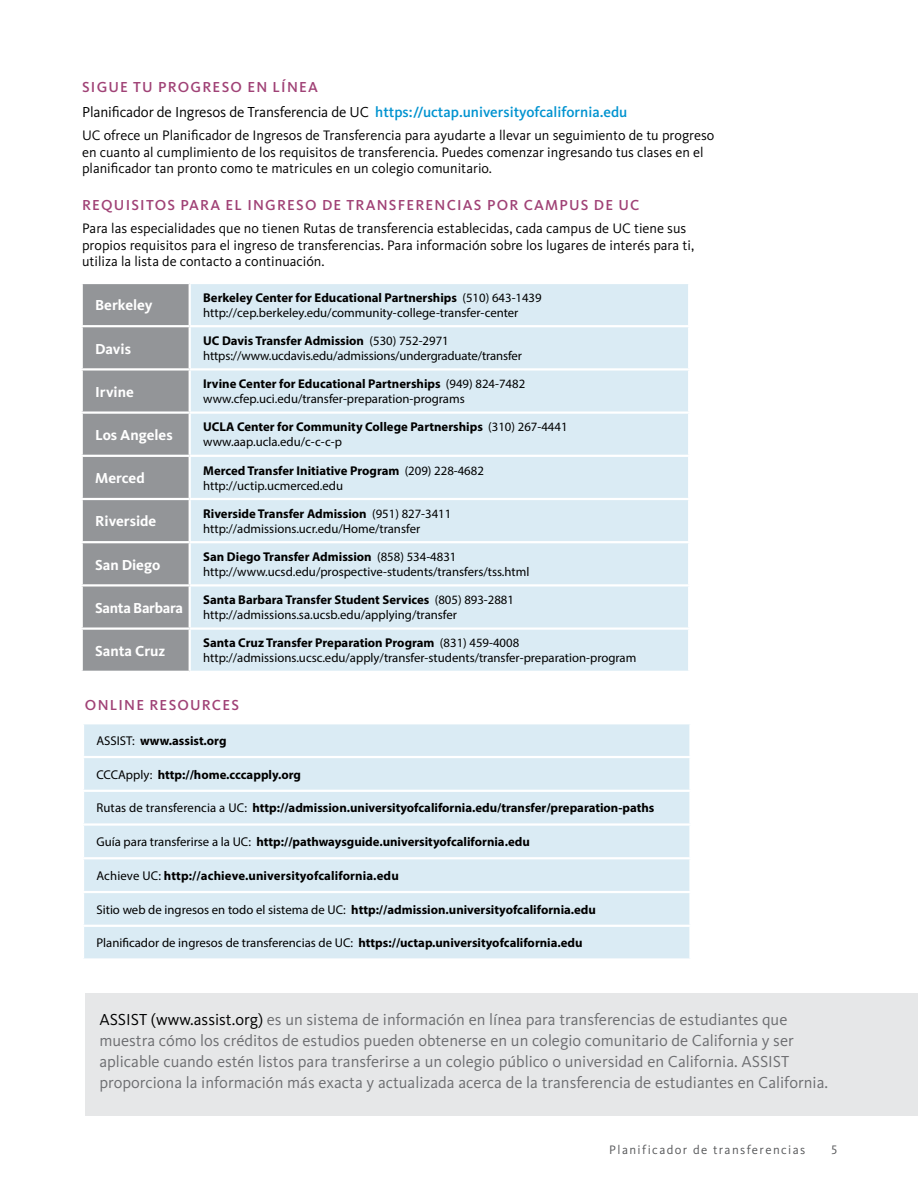
<style>
.page{position:relative;width:918px;height:1188px;background:#fff}
.page>*{position:absolute;margin:0;border:0;box-sizing:border-box;transform-origin:0 0}
.t1{font:16.5px/21px "Kievit OT";color:#6d6e71}
.t2{font:15px/24.5px "Kievit OT";letter-spacing:-.01em;color:#000}
.t3{font:500 15px "Kievit OT";letter-spacing:.08em;color:#a04276}
.t4{font:700 15px "Kievit OT";color:#fff}
.t5{font:700 15px "Kievit OT";letter-spacing:-.02em;color:#fff}
.t6{font:14.25px/16.5px "Kievit OT";color:#000}
.t7{font:12.75px/15px "Myriad Pro";color:#000}
.t8{font:700 12.75px/15px "Myriad Pro";color:#000}
.t9{font:12.75px "Kievit OT";letter-spacing:.11em;color:#58595b}
.s1{font-weight:500;color:#a04276}
.s2{font-weight:500;color:#0093d0}
.s3{font-weight:700}
.s4{font-weight:400}
.s5{color:#000}
</style>
<div class="page">
<div style="left:83px;top:284px;width:106px;height:387px;background:#939598"></div>
<div style="left:191px;top:284px;width:497px;height:387px;background:#daebf4"></div>
<hr style="left:81px;top:325px;width:109px;height:2px;background:#fff">
<hr style="left:190px;top:325px;width:500px;height:2px;background:#fff">
<hr style="left:81px;top:368px;width:109px;height:3px;background:#fff">
<hr style="left:190px;top:368px;width:500px;height:3px;background:#fff">
<hr style="left:81px;top:411px;width:109px;height:3px;background:#fff">
<hr style="left:190px;top:411px;width:500px;height:3px;background:#fff">
<hr style="left:81px;top:455px;width:109px;height:2px;background:#fff">
<hr style="left:190px;top:455px;width:500px;height:2px;background:#fff">
<hr style="left:81px;top:498px;width:109px;height:2px;background:#fff">
<hr style="left:190px;top:498px;width:500px;height:2px;background:#fff">
<hr style="left:81px;top:541px;width:109px;height:2px;background:#fff">
<hr style="left:190px;top:541px;width:500px;height:2px;background:#fff">
<hr style="left:81px;top:584px;width:109px;height:3px;background:#fff">
<hr style="left:190px;top:584px;width:500px;height:3px;background:#fff">
<hr style="left:81px;top:627px;width:109px;height:3px;background:#fff">
<hr style="left:190px;top:627px;width:500px;height:3px;background:#fff">
<div style="left:84px;top:724px;width:605px;height:234px;background:#daebf4"></div>
<hr style="left:82px;top:756px;width:610px;height:2px;background:#fff">
<hr style="left:82px;top:790px;width:610px;height:2px;background:#fff">
<hr style="left:82px;top:823px;width:610px;height:3px;background:#fff">
<hr style="left:82px;top:857px;width:610px;height:2px;background:#fff">
<hr style="left:82px;top:891px;width:610px;height:2px;background:#fff">
<hr style="left:82px;top:925px;width:610px;height:2px;background:#fff">
<div style="left:85px;top:994px;width:833px;height:122px;background:#e6e7e8"></div>
<p class="t2" style="left:82px;top:75px;width:547px"><span class="s1">SIGUE TU PROGRESO EN LÍNEA<br></span>Planificador de Ingresos de Transferencia de UC <span class="s2">https://uctap.universityofcalifornia.edu</span></p>
<p class="t6" style="left:82px;top:127px;width:634px">UC ofrece un Planificador de Ingresos de Transferencia para ayudarte a llevar un seguimiento de tu progreso en cuanto al cumplimiento de los requisitos de transferencia. Puedes comenzar ingresando tus clases en el planificador tan pronto como te matricules en un colegio comunitario.</p>
<p class="t3" style="left:82px;top:197px;width:559px">REQUISITOS PARA EL INGRESO DE TRANSFERENCIAS POR CAMPUS DE UC</p>
<p class="t6" style="left:82px;top:220px;width:614px">Para las especialidades que no tienen Rutas de transferencia establecidas, cada campus de UC tiene sus propios requisitos para el ingreso de transferencias. Para información sobre los lugares de interés para ti, utiliza la lista de contacto a continuación.</p>
<p class="t4" style="left:95px;top:297px;width:59px">Berkeley</p>
<p class="t7" style="left:203px;top:290px;width:340px"><span class="s3">Berkeley Center for Educational Partnerships</span> (510) 643-1439 http://cep.berkeley.edu/community-college-transfer-center</p>
<p class="t4" style="left:95px;top:340px;width:37px">Davis</p>
<p class="t7" style="left:203px;top:333px;width:320px"><span class="s3">UC Davis Transfer Admission</span> (530) 752-2971 https://www.ucdavis.edu/admissions/undergraduate/transfer</p>
<p class="t4" style="left:95px;top:383px;width:40px">Irvine</p>
<p class="t7" style="left:203px;top:376px;width:324px"><span class="s3">Irvine Center for Educational Partnerships</span> (949) 824-7482 www.cfep.uci.edu/transfer-preparation-programs</p>
<p class="t4" style="left:95px;top:426px;width:79px">Los Angeles</p>
<p class="t8" style="left:203px;top:419px;width:366px">UCLA Center for Community College Partnerships <span class="s4">(310) 267-4441 www.aap.ucla.edu/c-c-c-p</span></p>
<p class="t4" style="left:95px;top:469px;width:51px">Merced</p>
<p class="t7" style="left:203px;top:463px;width:282px"><span class="s3">Merced Transfer Initiative Program</span> (209) 228-4682 http://uctip.ucmerced.edu</p>
<p class="t4" style="left:95px;top:513px;width:63px">Riverside</p>
<p class="t7" style="left:203px;top:506px;width:250px"><span class="s3">Riverside Transfer Admission</span> (951) 827-3411 http://admissions.ucr.edu/Home/transfer</p>
<p class="t4" style="left:95px;top:556px;width:67px">San Diego</p>
<p class="t7" style="left:203px;top:549px;width:328px"><span class="s3">San Diego Transfer Admission</span> (858) 534-4831 http://www.ucsd.edu/prospective-students/transfers/tss.html</p>
<p class="t5" style="left:95px;top:599px;width:89px">Santa Barbara</p>
<p class="t7" style="left:203px;top:592px;width:312px"><span class="s3">Santa Barbara Transfer Student Services</span> (805) 893-2881 http://admissions.sa.ucsb.edu/applying/transfer</p>
<p class="t4" style="left:95px;top:642px;width:72px">Santa Cruz</p>
<p class="t7" style="left:203px;top:636px;width:435px"><span class="s3">Santa Cruz Transfer Preparation Program</span> (831) 459-4008 http://admissions.ucsc.edu/apply/transfer-students/transfer-preparation-program</p>
<p class="t3" style="left:85px;top:697px;width:156px">ONLINE RESOURCES</p>
<p class="t8" style="left:97px;top:733px;width:131px"><span class="s4">ASSIST:</span> www.assist.org</p>
<p class="t8" style="left:97px;top:766px;width:206px"><span class="s4">CCCApply:</span> http://home.cccapply.org</p>
<p class="t8" style="left:97px;top:800px;width:559px"><span class="s4">Rutas de transferencia a UC:</span> http://admission.universityofcalifornia.edu/transfer/preparation-paths</p>
<p class="t8" style="left:97px;top:834px;width:435px"><span class="s4">Guía para transferirse a la UC:</span> http://pathwaysguide.universityofcalifornia.edu</p>
<p class="t8" style="left:97px;top:868px;width:304px"><span class="s4">Achieve UC:</span> http://achieve.universityofcalifornia.edu</p>
<p class="t8" style="left:97px;top:901px;width:501px"><span class="s4">Sitio web de ingresos en todo el sistema de UC:</span> http://admission.universityofcalifornia.edu</p>
<p class="t7" style="left:97px;top:935px;width:488px">Planificador de ingresos de transferencias de UC: <span class="s3">https://uctap.universityofcalifornia.edu</span></p>
<p class="t1" style="left:99px;top:1009px;width:730px"><span class="s5">ASSIST (www.assist.org)</span> es un sistema de información en línea para transferencias de estudiantes que muestra cómo los créditos de estudios pueden obtenerse en un colegio comunitario de California y ser aplicable cuando estén listos para transferirse a un colegio público o universidad en California. ASSIST proporciona la información más exacta y actualizada acerca de la transferencia de estudiantes en California.</p>
<p class="t9" style="left:609px;top:1143px;width:198px">Planificador de transferencias</p>
<p class="t9" style="left:831px;top:1143px;width:7px">5</p>
</div>
